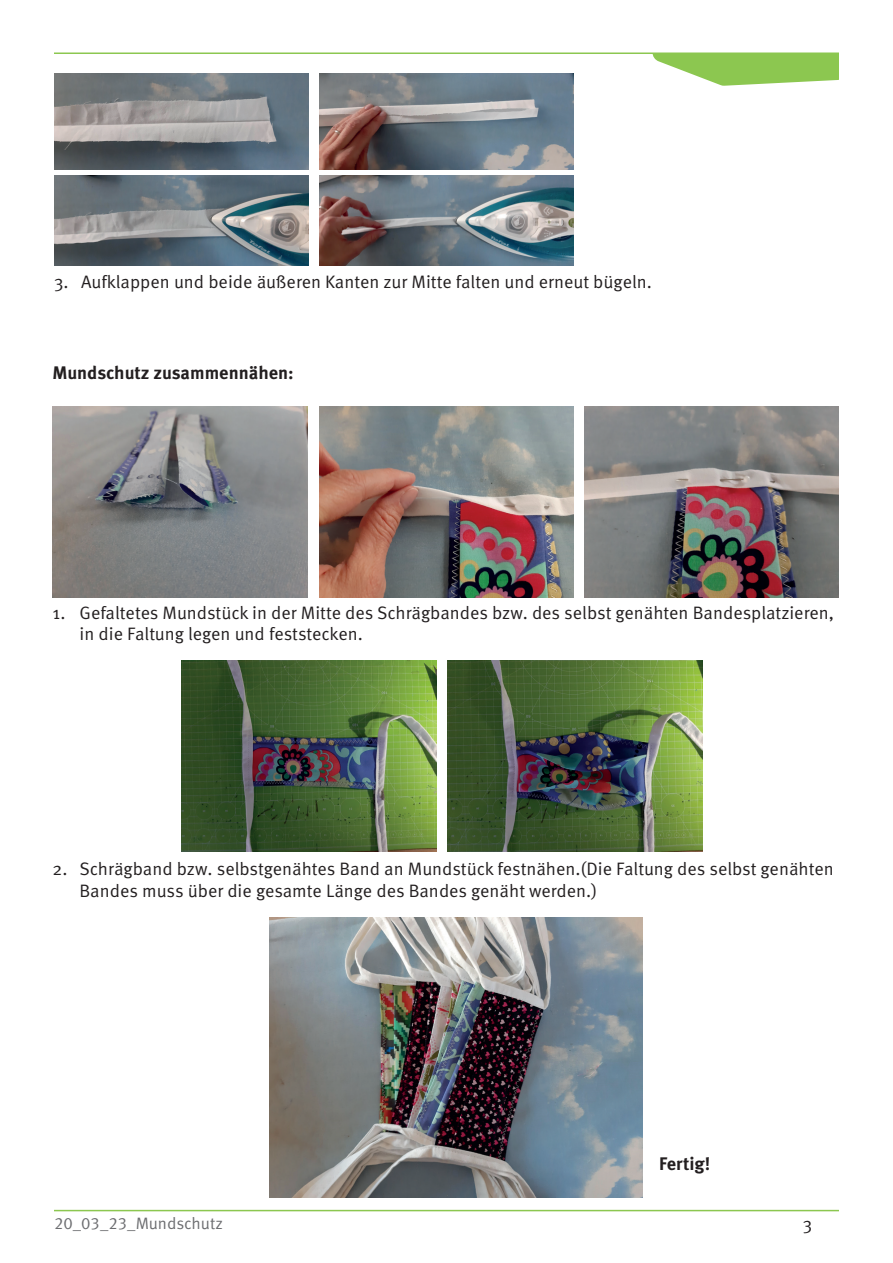
<style>
.page{position:relative;width:893px;height:1263px;background:#fff}
.page>*{position:absolute;margin:0;border:0;box-sizing:border-box;transform-origin:0 0}
.t1{font:700 18.15px "Meta Pro";color:#231f20}
.t2{font:18px/21.6px "Meta Pro";color:#231f20}
.t3{font:16.5px "Meta Pro";color:#6c6d70}
</style>
<div class="page">
<svg style="left:652px;top:54px;width:187px;height:32px"></svg>
<hr style="left:54px;top:53px;width:785px;height:1px;background:#8cc750">
<hr style="left:54px;top:1210px;width:785px;height:1px;background:#8cc750">
<img style="left:319px;top:176px;width:255px;height:89px">
<img style="left:319px;top:74px;width:255px;height:95px">
<img style="left:53px;top:406px;width:254px;height:191px">
<img style="left:319px;top:406px;width:255px;height:191px">
<img style="left:584px;top:406px;width:255px;height:191px">
<img style="left:181px;top:661px;width:255px;height:191px">
<img style="left:448px;top:661px;width:255px;height:191px">
<img style="left:269px;top:918px;width:373px;height:280px">
<img style="left:54px;top:176px;width:255px;height:89px">
<img style="left:54px;top:74px;width:255px;height:95px">
<p class="t2" style="left:54px;top:272px;width:599px">3. Aufklappen und beide äußeren Kanten zur Mitte falten und erneut bügeln.</p>
<p class="t1" style="left:53px;top:362px;width:243px">Mundschutz zusammennähen:</p>
<p class="t2" style="left:80px;top:602px;width:756px;text-indent:-27px">1. Gefaltetes Mundstück in der Mitte des Schrägbandes bzw. des selbst genähten Bandesplatzieren, in die Faltung legen und feststecken.</p>
<p class="t2" style="left:80px;top:859px;width:756px;text-indent:-27px">2. Schrägband bzw. selbstgenähtes Band an Mundstück festnähen.(Die Faltung des selbst genähten<br>Bandes muss über die gesamte Länge des Bandes genäht werden.)</p>
<p class="t1" style="left:659px;top:1152px;width:53px">Fertig!</p>
<p class="t3" style="left:54px;top:1212px;width:171px">20_03_23_Mundschutz</p>
<p class="t2" style="left:803px;top:1213px;width:11px">3</p>
</div>
